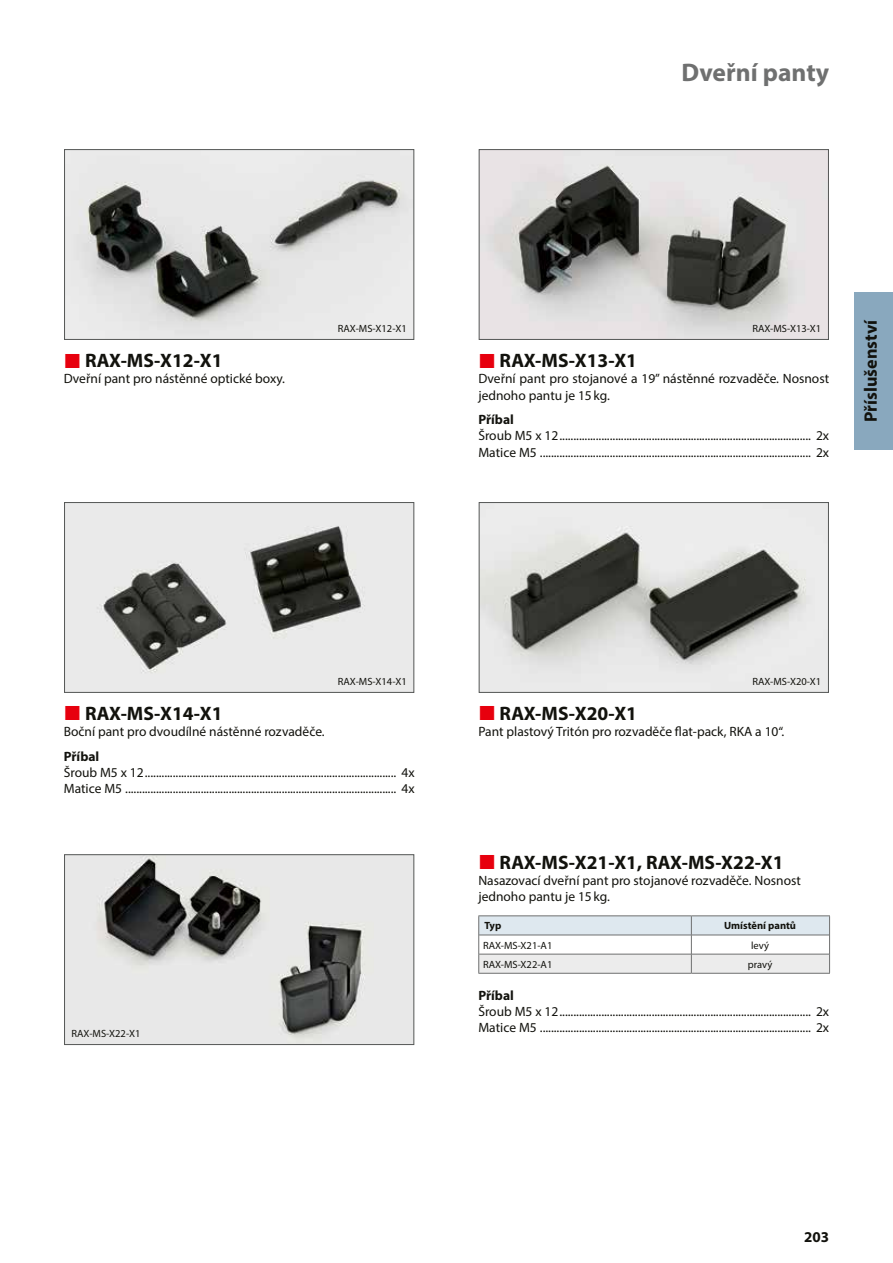
<style>
.page{position:relative;width:893px;height:1263px;background:#fff}
.page>*{position:absolute;margin:0;border:0;box-sizing:border-box;transform-origin:0 0}
.t1{font:700 25.5px "Myriad Pro";color:#6f7070}
.t2{font:700 19.5px "Myriad Pro";color:#12120d}
.t3{font:700 18px "Myriad Pro";color:#12120d}
.t4{font:700 15px "Myriad Pro";color:#12120d}
.t5{font:13.5px/16.2px "Myriad Pro";color:#12120d}
.t6{font:700 13.5px "Myriad Pro";color:#12120d}
.t7{font:10.5px/19.2px "Myriad Pro";color:#12120d}
.t8{font:700 10.5px "Myriad Pro";color:#12120d}
</style>
<div class="page">
<hr style="left:478px;top:915px;width:213px;height:1px;background:#6f7070">
<hr style="left:691px;top:915px;width:139px;height:1px;background:#6f7070">
<svg style="left:478px;top:916px;width:352px;height:57px"></svg>
<hr style="left:478px;top:973px;width:213px;height:1px;background:#6f7070">
<hr style="left:691px;top:973px;width:139px;height:1px;background:#6f7070">
<img style="left:66px;top:151px;width:346px;height:187px">
<div style="left:64px;top:149px;width:350px;height:191px;border:1px solid #555756"></div>
<img style="left:66px;top:504px;width:346px;height:187px">
<div style="left:64px;top:502px;width:350px;height:191px;border:1px solid #555756"></div>
<img style="left:481px;top:151px;width:346px;height:187px">
<div style="left:479px;top:149px;width:350px;height:191px;border:1px solid #555756"></div>
<img style="left:66px;top:856px;width:346px;height:187px">
<div style="left:64px;top:854px;width:350px;height:191px;border:1px solid #555756"></div>
<img style="left:481px;top:504px;width:346px;height:187px">
<div style="left:479px;top:502px;width:350px;height:191px;border:1px solid #555756"></div>
<div style="left:855px;top:292px;width:38px;height:158px;background:#89a8be"></div>
<h1 class="t1" style="left:681px;top:55px;width:149px">Dveřní panty</h1>
<h2 class="t2" style="left:85px;top:348px;width:139px">RAX-MS-X12-X1</h2>
<p class="t5" style="left:64px;top:370px;width:223px">Dveřní pant pro nástěnné optické boxy.</p>
<p class="t7" style="left:338px;top:319px;width:70px">RAX-MS-X12-X1</p>
<p class="t7" style="left:752px;top:319px;width:70px">RAX-MS-X13-X1</p>
<h2 class="t2" style="left:500px;top:348px;width:139px">RAX-MS-X13-X1</h2>
<p class="t5" style="left:478px;top:370px;width:352px">Dveřní pant pro stojanové a 19” nástěnné rozvaděče. Nosnost jednoho pantu je 15kg.</p>
<p class="t6" style="left:478px;top:411px;width:37px">Příbal</p>
<p class="t5" style="left:478px;top:428px;width:352px">Šroub M5 x 12.......................................................................................... 2x<br>Matice M5 ................................................................................................. 2x</p>
<h3 class="t3" style="left:859px;top:422px;width:104px;rotate:-90deg">Příslušenství</h3>
<p class="t7" style="left:338px;top:672px;width:70px">RAX-MS-X14-X1</p>
<h2 class="t2" style="left:85px;top:701px;width:139px">RAX-MS-X14-X1</h2>
<p class="t5" style="left:64px;top:723px;width:262px">Boční pant pro dvoudílné nástěnné rozvaděče.</p>
<p class="t6" style="left:64px;top:748px;width:37px">Příbal</p>
<p class="t5" style="left:64px;top:764px;width:352px">Šroub M5 x 12.......................................................................................... 4x<br>Matice M5 ................................................................................................. 4x</p>
<p class="t7" style="left:72px;top:1024px;width:70px">RAX-MS-X22-X1</p>
<p class="t7" style="left:752px;top:672px;width:70px">RAX-MS-X20-X1</p>
<h2 class="t2" style="left:500px;top:701px;width:139px">RAX-MS-X20-X1</h2>
<p class="t5" style="left:478px;top:723px;width:308px">Pant plastový Tritón pro rozvaděče flat-pack, RKA a 10“.</p>
<h2 class="t2" style="left:500px;top:849px;width:285px">RAX-MS-X21-X1, RAX-MS-X22-X1</h2>
<p class="t5" style="left:478px;top:872px;width:324px">Nasazovací dveřní pant pro stojanové rozvaděče. Nosnost jednoho pantu je 15kg.</p>
<p class="t8" style="left:484px;top:919px;width:18px">Typ</p>
<p class="t8" style="left:724px;top:919px;width:74px">Umístění pantů</p>
<p class="t7" style="left:748px;top:935px;width:26px;text-align:center">levý pravý</p>
<p class="t7" style="left:483px;top:935px;width:71px">RAX-MS-X21-A1<br>RAX-MS-X22-A1</p>
<p class="t6" style="left:478px;top:987px;width:37px">Příbal</p>
<p class="t5" style="left:478px;top:1003px;width:352px">Šroub M5 x 12.......................................................................................... 2x<br>Matice M5 ................................................................................................. 2x</p>
<p class="t4" style="left:804px;top:1227px;width:26px">203</p>
</div>
